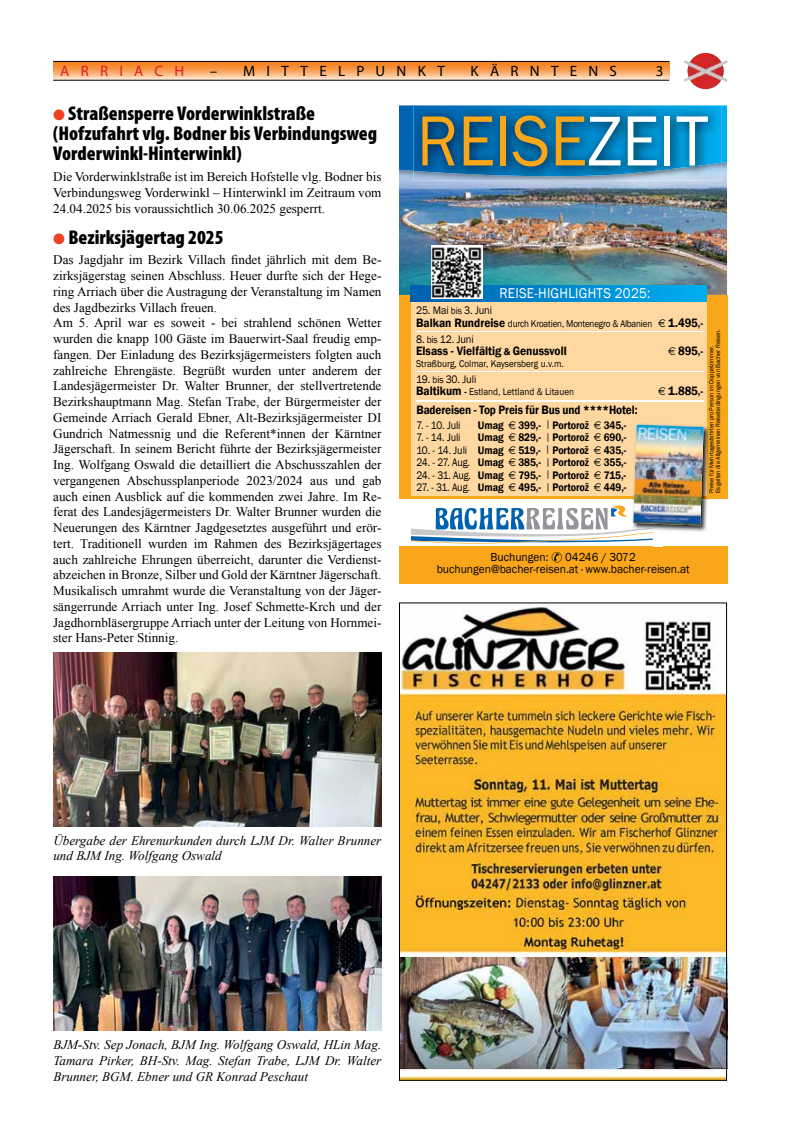
<style>
.page{position:relative;width:798px;height:1134px;background:#fff}
.page>*{position:absolute;margin:0;border:0;box-sizing:border-box;transform-origin:0 0}
.t1{font:73.5px "Franklin Gothic";color:#faa61a;scale:.92 1}
.t2{font:900 condensed 20px/20px "Myriad Pro";color:#000}
.t3{font:15px "Myriad Pro";letter-spacing:.75em;color:#000}
.t4{font:15px "Myriad Pro";letter-spacing:.75em;color:#e11b22}
.t5{font:14.62px "Franklin Gothic";letter-spacing:.02em;color:#fff;scale:.92 1}
.t6{font:13.12px/15.8px "Times New Roman";color:#000}
.t7{font:italic 13.12px/15.8px "Times New Roman";color:#000}
.t8{font:600 12.5px "Franklin Gothic";letter-spacing:-.01em;color:#000;scale:.92 1}
.t9{font:600 12.5px "Franklin Gothic";letter-spacing:-.01em;color:#000;scale:.9 1}
.t10{font:12px/12px "Franklin Gothic";color:#000;scale:.96 1}
.t11{font:600 11.25px "Franklin Gothic";letter-spacing:-.01em;color:#000;scale:.9 1}
.t12{font:11.25px "Franklin Gothic";letter-spacing:-.01em;color:#000;scale:.92 1}
.t13{font:11.25px "Franklin Gothic";letter-spacing:-.01em;color:#000;scale:.9 1}
.t14{font:10px "Franklin Gothic";color:#000;scale:.92 1}
.t15{font:10px "Franklin Gothic";letter-spacing:-.02em;color:#000;scale:.91 1}
.t16{font:6.38px/6.4px "Franklin Gothic";letter-spacing:-.02em;color:#000}
.s1{color:#ef4123}
.s2{color:#fff}
.s3{font-size:10px}
.s4{font-weight:600;font-size:12.5px}
.s5{font-family:"Euro Sans";font-size:11.25px}
.s6{font-weight:600;font-size:11.25px}
.s7{font-family:"Euro Sans";font-weight:400;font-size:11.25px}
.s8{font-size:11.25px}
.s9{font-weight:600}
.s10{font-family:"Euro Sans";font-weight:400}
.s11{font-weight:400;font-size:10px}
.s12{font-weight:400}
</style>
<div class="page">
<svg style="left:53px;top:62px;width:616px;height:18px"></svg>
<hr style="left:53px;top:61px;width:616px;height:1px;background:#000">
<img style="left:683px;top:53px;width:44px;height:36px">
<hr style="left:53px;top:80px;width:616px;height:1px;background:#000">
<div style="left:399px;top:295px;width:327px;height:289px;background:#faa61a"></div>
<img style="left:399px;top:171px;width:327px;height:124px">
<div style="left:399px;top:500px;width:327px;height:46px;background:#fff"></div>
<div style="left:411px;top:293px;width:295px;height:203px;background:#ffd8a1"></div>
<svg style="left:399px;top:105px;width:327px;height:66px"></svg>
<img style="left:413px;top:176px;width:308px;height:4px">
<img style="left:413px;top:106px;width:308px;height:70px">
<div style="left:411px;top:285px;width:295px;height:16px;background:linear-gradient(to right,#0060ad,#00afef)"></div>
<hr style="left:416px;top:400px;width:287px;height:1px;background:#fff">
<img style="left:703px;top:423px;width:6px;height:108px">
<img style="left:636px;top:423px;width:70px;height:73px">
<hr style="left:416px;top:331px;width:286px;height:1px;background:#fff">
<hr style="left:416px;top:371px;width:286px;height:1px;background:#fff">
<img style="left:431px;top:245px;width:51px;height:53px">
<img style="left:53px;top:652px;width:328px;height:175px">
<img style="left:53px;top:876px;width:328px;height:154px">
<img style="left:401px;top:607px;width:323px;height:472px">
<img style="left:401px;top:957px;width:323px;height:111px">
<div style="left:399px;top:602px;width:327px;height:479px;border:1px solid #000"></div>
<img style="left:411px;top:425px;width:292px;height:122px">
<p class="t4" style="left:60px;top:61px;width:125px">ARRIACH</p>
<p class="t3" style="left:210px;top:61px;width:236px">– MITTELPUNKT</p>
<p class="t3" style="left:470px;top:61px;width:148px">KÄRNTENS</p>
<p class="t3" style="left:655px;top:61px;width:9px">3</p>
<h2 class="t2" style="left:53px;top:103px;width:325px"><span class="s1">●</span> Straßensperre Vorderwinklstraße (Hofzufahrt vlg. Bodner bis Verbindungsweg<br>Vorderwinkl-Hinterwinkl)</h2>
<p class="t6" style="left:53px;top:169px;width:329px;text-align:justify">Die Vorderwinklstraße ist im Bereich Hofstelle vlg. Bodner bis Verbindungsweg Vorderwinkl – Hinterwinkl im Zeitraum vom 24.04.2025 bis voraussichtlich 30.06.2025 gesperrt.</p>
<h2 class="t2" style="left:53px;top:226px;width:172px"><span class="s1">●</span> Bezirksjägertag 2025</h2>
<p class="t6" style="left:53px;top:252px;width:329px">Das Jagdjahr im Bezirk Villach findet jährlich mit dem Be&shy;zirksjägerstag seinen Abschluss. Heuer durfte sich der Hege&shy;ring Arriach über die Austragung der Veranstaltung im Namen des Jagdbezirks Villach freuen.<br>Am 5. April war es soweit - bei strahlend schönen Wetter wurden die knapp 100 Gäste im Bauerwirt-Saal freudig emp&shy;fangen. Der Einladung des Bezirksjägermeisters folgten auch zahlreiche Ehrengäste. Begrüßt wurden unter anderem der Landesjägermeister Dr. Walter Brunner, der stellvertretende Bezirkshauptmann Mag. Stefan Trabe, der Bürgermeister der Gemeinde Arriach Gerald Ebner, Alt-Bezirksjägermeister DI Gundrich Natmessnig und die Referent*innen der Kärntner Jägerschaft. In seinem Bericht führte der Bezirksjägermeister Ing. Wolfgang Oswald die detailliert die Abschusszahlen der vergangenen Abschussplanperiode 2023/2024 aus und gab auch einen Ausblick auf die kommenden zwei Jahre. Im Re&shy;ferat des Landesjägermeisters Dr. Walter Brunner wurden die Neuerungen des Kärntner Jagdgesetztes ausgeführt und erör&shy;tert. Traditionell wurden im Rahmen des Bezirksjägertages auch zahlreiche Ehrungen überreicht, darunter die Verdienst&shy;abzeichen in Bronze, Silber und Gold der Kärntner Jägerschaft.<br>Musikalisch umrahmt wurde die Veranstaltung von der Jäger&shy;sängerrunde Arriach unter Ing. Josef Schmette-Krch und der Jagdhornbläsergruppe Arriach unter der Leitung von Hornmei&shy;ster Hans-Peter Stinnig.</p>
<h1 class="t1" style="left:416px;top:95px;width:318px">REISE<span class="s2">ZEIT</span></h1>
<p class="t5" style="left:499px;top:284px;width:166px">REISE-HIGHLIGHTS 2025:</p>
<p class="t12" style="left:416px;top:303px;width:84px">25. Mai <span class="s3">bis</span> 3. Juni</p>
<p class="t15" style="left:416px;top:317px;width:317px"><span class="s4">Balkan Rundreise</span> durch Kroatien, Montenegro &amp; Albanien <span class="s5">€</span> <span class="s4">1.495</span><span class="s6">,-</span></p>
<p class="t12" style="left:416px;top:332px;width:64px">8. <span class="s3">bis</span> 12. Juni</p>
<p class="t8" style="left:416px;top:344px;width:165px">Elsass - Vielfältig <span class="s3">&amp;</span> Genussvoll</p>
<p class="t8" style="left:667px;top:344px;width:40px"><span class="s7">€</span> 895<span class="s8">,-</span></p>
<p class="t14" style="left:416px;top:357px;width:162px">Straßburg, Colmar, Kaysersberg u.v.m.</p>
<p class="t12" style="left:416px;top:372px;width:67px">19. <span class="s3">bis</span> 30. Juli</p>
<p class="t14" style="left:416px;top:386px;width:173px"><span class="s4">Baltikum</span> <span class="s9">-</span> Estland, Lettland &amp; Litauen</p>
<p class="t8" style="left:658px;top:384px;width:50px"><span class="s7">€</span> 1.885<span class="s8">,-</span></p>
<p class="t9" style="left:416px;top:402px;width:247px">Badereisen - Top Preis für Bus und ****Hotel:</p>
<p class="t13" style="left:416px;top:418px;width:50px">7. - 10. Juli</p>
<p class="t11" style="left:478px;top:418px;width:166px">Umag <span class="s10">€</span> 399,- <span class="s11">|</span> Portorož <span class="s10">€</span> 345,-</p>
<p class="t13" style="left:416px;top:430px;width:50px">7. - 14. Juli</p>
<p class="t11" style="left:478px;top:430px;width:166px">Umag <span class="s10">€</span> 829,- <span class="s11">|</span> Portorož <span class="s10">€</span> 690,-</p>
<p class="t11" style="left:416px;top:443px;width:234px"><span class="s12">10. - 14. Juli</span> Umag <span class="s10">€</span> 519,- <span class="s11">|</span> Portorož <span class="s10">€</span> 435,-</p>
<p class="t11" style="left:416px;top:455px;width:234px"><span class="s12">24. - 27. Aug.</span> Umag <span class="s10">€</span> 385,- <span class="s11">|</span> Portorož <span class="s10">€</span> 355,-</p>
<p class="t11" style="left:416px;top:468px;width:234px"><span class="s12">24. - 31. Aug.</span> Umag <span class="s10">€</span> 795,- <span class="s11">|</span> Portorož <span class="s10">€</span> 715,-</p>
<p class="t11" style="left:416px;top:480px;width:235px"><span class="s12">27. - 31. Aug.</span> Umag <span class="s10">€</span> 495,- <span class="s11">|</span> Portorož <span class="s10">€</span> 449,-</p>
<p class="t16" style="left:708px;top:493px;width:166px;text-indent:53px;rotate:-90deg">fht<br>Es gelten die Allgemeinen Reisebedingungen von Bacher Reisen.</p>
<p class="t16" style="left:708px;top:490px;width:146px;rotate:-90deg">re se r e r ages a r en pro Person im Doppelzimmer.</p>
<p class="t16" style="left:708px;top:493px;width:43px;rotate:-90deg">P i füMht</p>
<p class="t10" style="left:436px;top:551px;width:265px;text-indent:128px">04246 / 3072 buchungen@bacher-reisen.at · www.bacher-reisen.at</p>
<p class="t10" style="left:490px;top:551px;width:62px">Buchungen:</p>
<p class="t7" style="left:53px;top:832px;width:329px">Übergabe der Ehrenurkunden durch LJM Dr. Walter Brunner und BJM Ing. Wolfgang Oswald</p>
<p class="t7" style="left:53px;top:1037px;width:329px;text-align:justify">BJM-Stv. Sep Jonach, BJM Ing. Wolfgang Oswald, HLin Mag.<br>Tamara Pirker, BH-Stv. Mag. Stefan Trabe, LJM Dr. Walter Brunner, BGM. Ebner und GR Konrad Peschaut</p>
</div>
